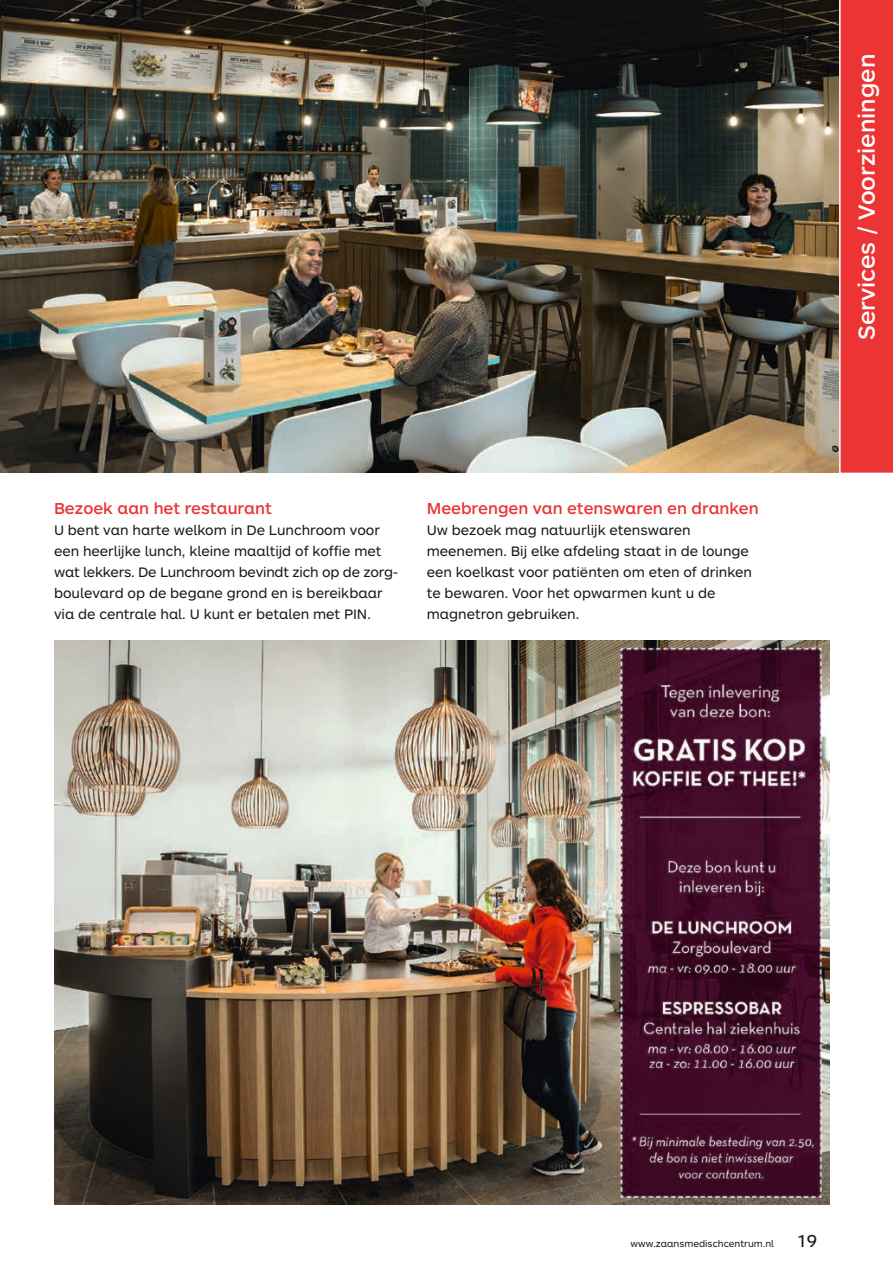
<style>
.page{position:relative;width:893px;height:1263px;background:#fff}
.page>*{position:absolute;margin:0;border:0;box-sizing:border-box;transform-origin:0 0}
.t1{font:500 24px "ARS Maquette Pro";color:#fff}
.t2{font:18px "ARS Maquette Pro";color:#1b1917}
.t3{font:500 16.5px "ARS Maquette Pro";color:#eb3433}
.t4{font:14.25px/20.9px "ARS Maquette Pro";color:#1b1917}
.t5{font:9.75px "ARS Maquette Pro";color:#1b1917}
</style>
<div class="page">
<img style="left:0;top:0;width:839px;height:472px">
<svg style="left:839px;top:0;width:54px;height:474px;background:#ed4848"></svg>
<img style="left:55px;top:641px;width:775px;height:563px">
<p class="t3" style="left:54px;top:498px;width:219px">Bezoek aan het restaurant</p>
<p class="t4" style="left:54px;top:519px;width:346px">U bent van harte welkom in De Lunchroom voor een heerlijke lunch, kleine maaltijd of koffie met wat lekkers. De Lunchroom bevindt zich op de zorg&shy;boulevard op de begane grond en is bereikbaar via de centrale hal. U kunt er betalen met PIN.</p>
<p class="t3" style="left:427px;top:498px;width:333px">Meebrengen van etenswaren en dranken</p>
<p class="t4" style="left:427px;top:519px;width:327px">Uw bezoek mag natuurlijk etenswaren meenemen. Bij elke afdeling staat in de lounge een koelkast voor patiënten om eten of drinken te bewaren. Voor het opwarmen kunt u de magnetron gebruiken.</p>
<h1 class="t1" style="left:851px;top:340px;width:288px;rotate:-90deg">Services / Voorzieningen</h1>
<p class="t5" style="left:631px;top:1237px;width:145px">www.zaansmedischcentrum.nl</p>
<p class="t2" style="left:796px;top:1229px;width:22px">19</p>
</div>
